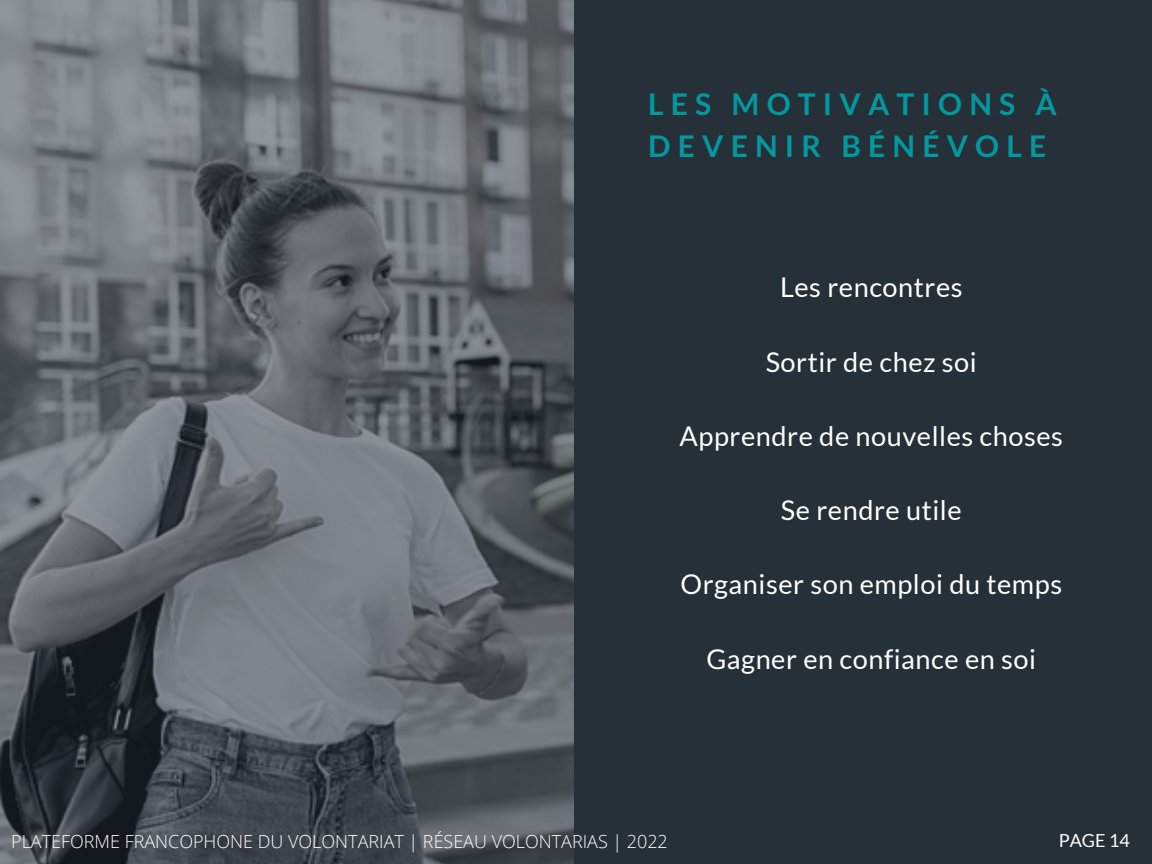
<style>
.page{position:relative;width:1152px;height:864px;background:#253039}
.page>*{position:absolute;margin:0;border:0;box-sizing:border-box;transform-origin:0 0}
.t1{font:700 30px/41.7px "Lato";letter-spacing:.24em;color:#03989e}
.t2{font:27.15px "Lato";letter-spacing:.02em;color:#fff}
.t3{font:300 18px "Open Sans";color:#fff}
.t4{font:18px "Lato";color:#fff}
</style>
<div class="page">
<img style="left:0;top:0;width:573px;height:864px">
<p class="t1" style="left:648px;top:82px;width:410px">LES MOTIVATIONS À<br>DEVENIR BÉNÉVOLE</p>
<p class="t2" style="left:780px;top:271px;width:184px">Les rencontres</p>
<p class="t2" style="left:766px;top:345px;width:213px">Sortir de chez soi</p>
<p class="t2" style="left:680px;top:419px;width:385px">Apprendre de nouvelles choses</p>
<p class="t2" style="left:781px;top:493px;width:182px">Se rendre utile</p>
<p class="t2" style="left:680px;top:568px;width:383px">Organiser son emploi du temps</p>
<p class="t2" style="left:706px;top:642px;width:331px">Gagner en confiance en soi</p>
<p class="t3" style="left:11px;top:829px;width:658px">PLATEFORME FRANCOPHONE DU VOLONTARIAT | RÉSEAU VOLONTARIAS | 2022</p>
<p class="t4" style="left:1059px;top:829px;width:73px">PAGE 14</p>
</div>
